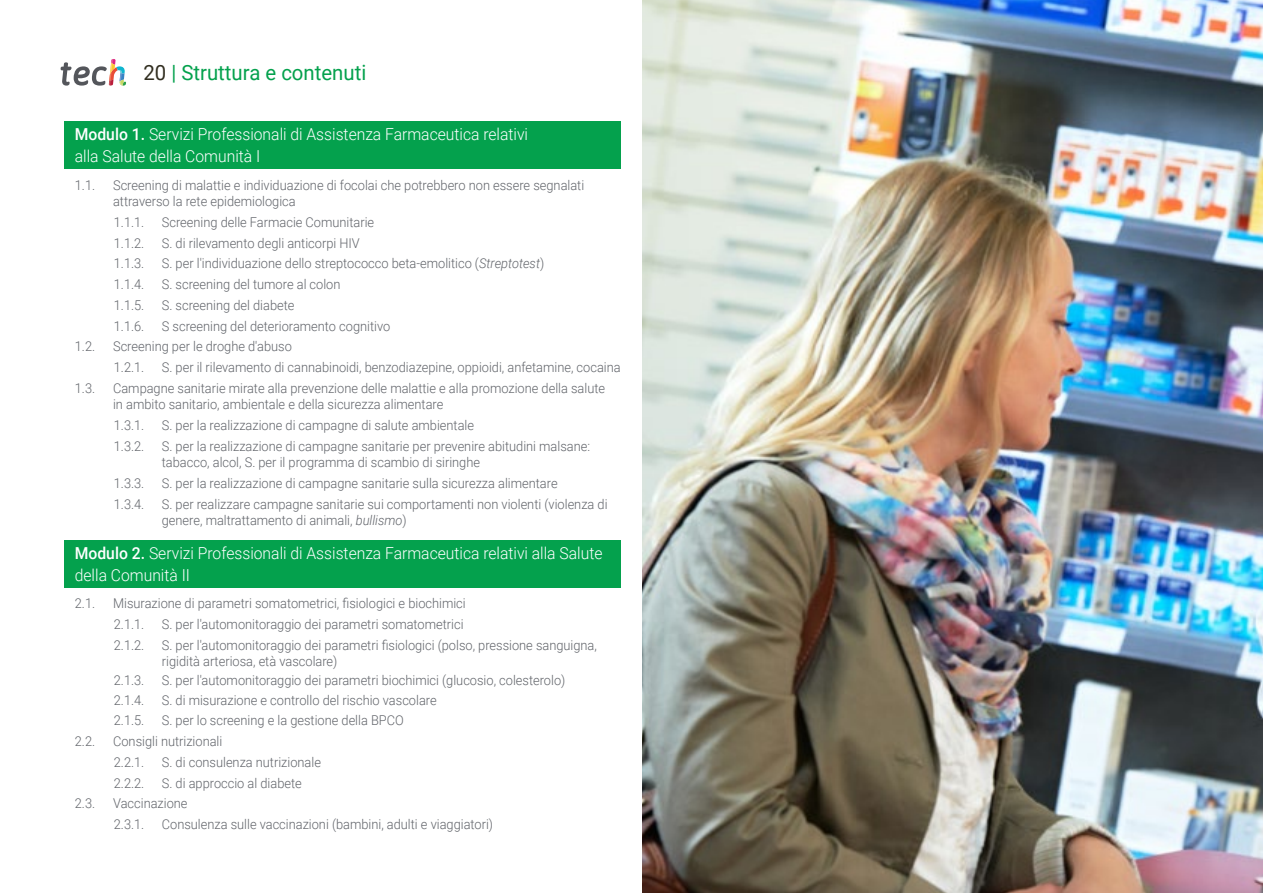
<style>
.page{position:relative;width:1263px;height:893px;background:#fff}
.page>*{position:absolute;margin:0;border:0;box-sizing:border-box;transform-origin:0 0}
.t1{font:21px "Roboto";color:#04a14d}
.t2{font:300 16.5px/22.5px "Roboto";color:#fff;scale:.95 1}
.t3{font:300 13.5px/16.5px "Roboto";color:#61646a;scale:.95 1}
.s1{color:#312e20}
.s2{font-weight:500}
.s3{font-style:italic}
</style>
<div class="page">
<img style="left:642px;top:0;width:621px;height:893px">
<svg style="left:61px;top:59px;width:65px;height:27px"></svg>
<div style="left:64px;top:121px;width:557px;height:48px;background:#04a14d"></div>
<div style="left:64px;top:540px;width:557px;height:47px;background:#04a14d"></div>
<h1 class="t1" style="left:144px;top:57px;width:224px"><span class="s1">20</span> | Struttura e contenuti</h1>
<p class="t2" style="left:75px;top:122px;width:479px"><span class="s2">Modulo 1.</span> Servizi Professionali di Assistenza Farmaceutica relativi alla Salute della Comunità I</p>
<p class="t3" style="left:75px;top:176px;width:23px">1.1.</p>
<p class="t3" style="left:113px;top:176px;width:497px">Screening di malattie e individuazione di focolai che potrebbero non essere segnalati attraverso la rete epidemiologica</p>
<p class="t3" style="left:114px;top:213px;width:34px">1.1.1.</p>
<p class="t3" style="left:162px;top:213px;width:225px">Screening delle Farmacie Comunitarie</p>
<p class="t3" style="left:114px;top:234px;width:34px">1.1.2.</p>
<p class="t3" style="left:162px;top:234px;width:210px">S. di rilevamento degli anticorpi HIV</p>
<p class="t3" style="left:114px;top:255px;width:34px">1.1.3.</p>
<p class="t3" style="left:162px;top:255px;width:404px">S. per l'individuazione dello streptococco beta-emolitico (<span class="s3">Streptotest</span>)</p>
<p class="t3" style="left:114px;top:276px;width:34px">1.1.4.</p>
<p class="t3" style="left:162px;top:276px;width:190px">S. screening del tumore al colon</p>
<p class="t3" style="left:114px;top:296px;width:34px">1.1.5.</p>
<p class="t3" style="left:162px;top:296px;width:141px">S. screening del diabete</p>
<p class="t3" style="left:114px;top:317px;width:34px">1.1.6.</p>
<p class="t3" style="left:162px;top:317px;width:242px">S screening del deterioramento cognitivo</p>
<p class="t3" style="left:75px;top:338px;width:23px">1.2.</p>
<p class="t3" style="left:113px;top:336px;width:190px;line-height:20.7px">Screening per le droghe d'abuso<br>1.2.1.</p>
<p class="t3" style="left:162px;top:359px;width:484px">S. per il rilevamento di cannabinoidi, benzodiazepine, oppioidi, anfetamine, cocaina</p>
<p class="t3" style="left:75px;top:379px;width:23px">1.3.</p>
<p class="t3" style="left:113px;top:379px;width:519px">Campagne sanitarie mirate alla prevenzione delle malattie e alla promozione della salute in ambito sanitario, ambientale e della sicurezza alimentare</p>
<p class="t3" style="left:114px;top:417px;width:34px">1.3.1.</p>
<p class="t3" style="left:162px;top:417px;width:330px">S. per la realizzazione di campagne di salute ambientale</p>
<p class="t3" style="left:114px;top:437px;width:34px">1.3.2.</p>
<p class="t3" style="left:162px;top:437px;width:452px">S. per la realizzazione di campagne sanitarie per prevenire abitudini malsane: tabacco, alcol, S. per il programma di scambio di siringhe</p>
<p class="t3" style="left:114px;top:475px;width:34px">1.3.3.</p>
<p class="t3" style="left:162px;top:475px;width:418px">S. per la realizzazione di campagne sanitarie sulla sicurezza alimentare</p>
<p class="t3" style="left:114px;top:495px;width:34px">1.3.4.</p>
<p class="t3" style="left:162px;top:495px;width:471px">S. per realizzare campagne sanitarie sui comportamenti non violenti (violenza di genere, maltrattamento di animali, <span class="s3">bullismo</span>)</p>
<p class="t2" style="left:75px;top:541px;width:557px"><span class="s2">Modulo 2.</span> Servizi Professionali di Assistenza Farmaceutica relativi alla Salute della Comunità II</p>
<p class="t3" style="left:75px;top:595px;width:23px">2.1.</p>
<p class="t3" style="left:113px;top:592px;width:373px;line-height:20.7px">Misurazione di parametri somatometrici, fisiologici e biochimici<br>2.1.1.</p>
<p class="t3" style="left:162px;top:615px;width:319px">S. per l'automonitoraggio dei parametri somatometrici</p>
<p class="t3" style="left:114px;top:636px;width:34px">2.1.2.</p>
<p class="t3" style="left:162px;top:636px;width:459px">S. per l'automonitoraggio dei parametri fisiologici (polso, pressione sanguigna, rigidità arteriosa, età vascolare)</p>
<p class="t3" style="left:114px;top:672px;width:34px">2.1.3.</p>
<p class="t3" style="left:162px;top:672px;width:426px">S. per l'automonitoraggio dei parametri biochimici (glucosio, colesterolo)</p>
<p class="t3" style="left:114px;top:691px;width:34px">2.1.4.</p>
<p class="t3" style="left:162px;top:691px;width:291px">S. di misurazione e controllo del rischio vascolare</p>
<p class="t3" style="left:114px;top:712px;width:34px">2.1.5.</p>
<p class="t3" style="left:162px;top:712px;width:256px">S. per lo screening e la gestione della BPCO</p>
<p class="t3" style="left:75px;top:733px;width:23px">2.2.</p>
<p class="t3" style="left:113px;top:730px;width:116px;line-height:20.7px">Consigli nutrizionali<br>2.2.1.</p>
<p class="t3" style="left:162px;top:753px;width:169px">S. di consulenza nutrizionale</p>
<p class="t3" style="left:114px;top:774px;width:34px">2.2.2.</p>
<p class="t3" style="left:162px;top:774px;width:149px">S. di approccio al diabete</p>
<p class="t3" style="left:75px;top:795px;width:23px">2.3.</p>
<p class="t3" style="left:113px;top:793px;width:80px;line-height:20.7px">Vaccinazione<br>2.3.1.</p>
<p class="t3" style="left:162px;top:816px;width:350px">Consulenza sulle vaccinazioni (bambini, adulti e viaggiatori)</p>
</div>
